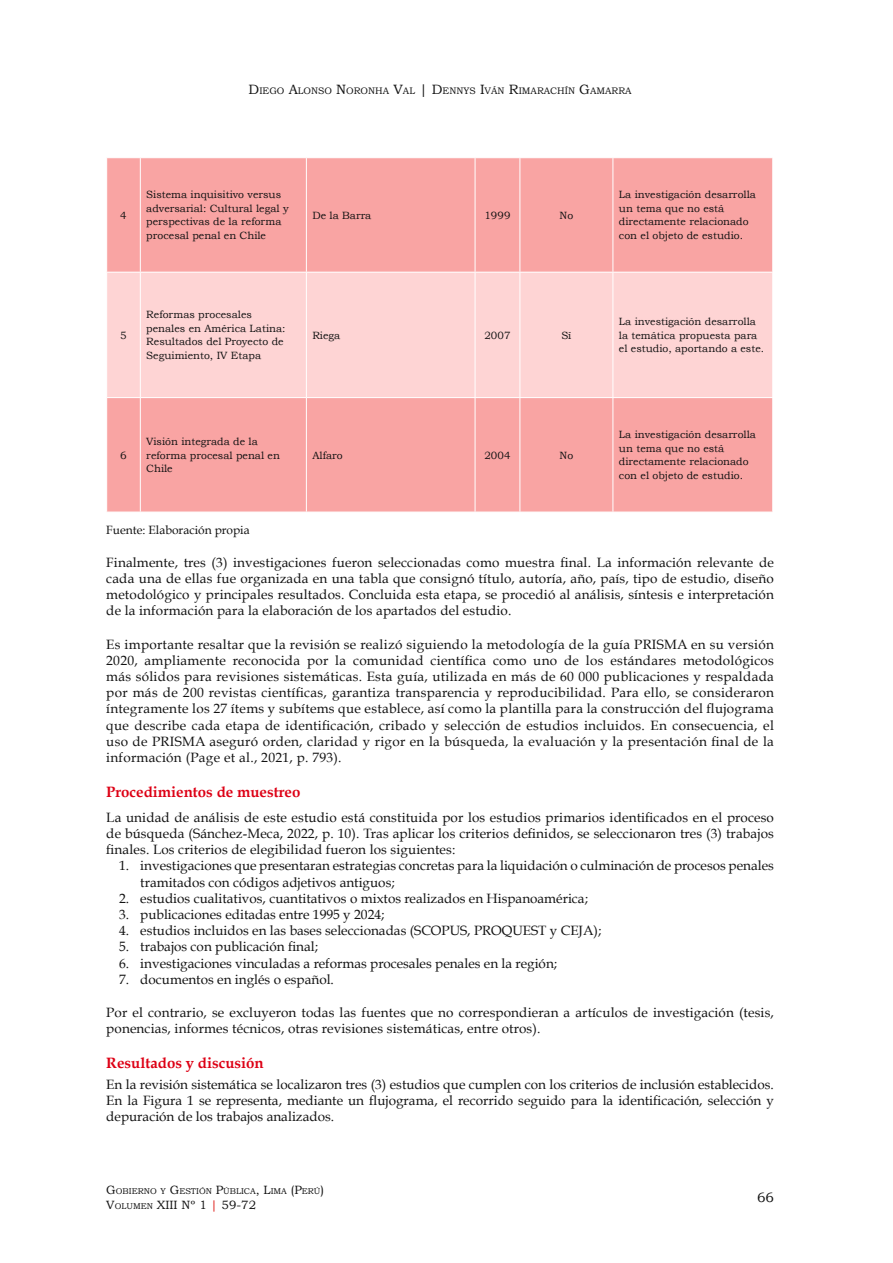
<style>
.page{position:relative;width:893px;height:1263px;background:#fff}
.page>*{position:absolute;margin:0;border:0;box-sizing:border-box;transform-origin:0 0}
.SUBTÍTULO_-_2{font:700 15px "Book Antiqua";color:#dd0015}
.TEXTO{font:13.5px/16.2px "Book Antiqua";color:#121212;text-align:justify}
.t1{font:13.5px "Bookman Old Style";color:#121212}
.FUENTE_TABLA_FIGURA{font:12px "Book Antiqua";color:#121212}
.t2{font:12px "Bookman Old Style";color:#121212}
.TEXTO_TABLA{font:10.5px/13.5px "Bookman Old Style";color:#121212}
.t3{font:9.45px "Bookman Old Style";color:#121212}
.t4{font:8.4px "Bookman Old Style";color:#121212}
.s1{font-size:13.5px}
.s2{font-size:12px}
.s3{font-size:8.4px}
.s4{color:#dd100c}
</style>
<div class="page">
<div style="left:107px;top:158px;width:665px;height:354px;background:#f9a4a3"></div>
<div style="left:107px;top:273px;width:665px;height:124px;background:#fed4d4"></div>
<hr style="left:140px;top:158px;width:1px;height:114px;background:#fff">
<hr style="left:306px;top:158px;width:1px;height:114px;background:#fff">
<hr style="left:475px;top:158px;width:1px;height:114px;background:#fff">
<hr style="left:520px;top:158px;width:1px;height:114px;background:#fff">
<hr style="left:613px;top:158px;width:1px;height:114px;background:#fff">
<hr style="left:106px;top:272px;width:34px;height:1px;background:#fff">
<hr style="left:140px;top:272px;width:166px;height:1px;background:#fff">
<hr style="left:140px;top:273px;width:1px;height:124px;background:#fff">
<hr style="left:306px;top:272px;width:169px;height:1px;background:#fff">
<hr style="left:306px;top:273px;width:1px;height:124px;background:#fff">
<hr style="left:475px;top:272px;width:45px;height:1px;background:#fff">
<hr style="left:475px;top:273px;width:1px;height:124px;background:#fff">
<hr style="left:520px;top:272px;width:93px;height:1px;background:#fff">
<hr style="left:520px;top:273px;width:1px;height:124px;background:#fff">
<hr style="left:613px;top:272px;width:160px;height:1px;background:#fff">
<hr style="left:613px;top:273px;width:1px;height:124px;background:#fff">
<hr style="left:106px;top:397px;width:34px;height:1px;background:#fff">
<hr style="left:140px;top:397px;width:166px;height:1px;background:#fff">
<hr style="left:140px;top:398px;width:1px;height:114px;background:#fff">
<hr style="left:306px;top:397px;width:169px;height:1px;background:#fff">
<hr style="left:306px;top:398px;width:1px;height:114px;background:#fff">
<hr style="left:475px;top:397px;width:45px;height:1px;background:#fff">
<hr style="left:475px;top:398px;width:1px;height:114px;background:#fff">
<hr style="left:520px;top:397px;width:93px;height:1px;background:#fff">
<hr style="left:520px;top:398px;width:1px;height:114px;background:#fff">
<hr style="left:613px;top:397px;width:160px;height:1px;background:#fff">
<hr style="left:613px;top:398px;width:1px;height:114px;background:#fff">
<p class="t3" style="left:249px;top:86px;width:385px"><span class="s1">D</span>IEGO <span class="s1">A</span>LONSO <span class="s1">N</span>ORONHA <span class="s1">V</span>AL <span class="s1">| D</span>ENNYS <span class="s1">I</span>VÁN <span class="s1">R</span>IMARACHÍN <span class="s1">G</span>AMARRA</p>
<p class="TEXTO_TABLA" style="left:120px;top:208px;width:8px">4</p>
<p class="TEXTO_TABLA" style="left:146px;top:188px;width:144px">Sistema inquisitivo versus adversarial: Cultural legal y perspectivas de la reforma procesal penal en Chile</p>
<p class="TEXTO_TABLA" style="left:312px;top:208px;width:61px">De la Barra</p>
<p class="TEXTO_TABLA" style="left:484px;top:208px;width:28px">1999</p>
<p class="TEXTO_TABLA" style="left:560px;top:208px;width:15px">No</p>
<p class="TEXTO_TABLA" style="left:619px;top:188px;width:138px">La investigación desarrolla un tema que no está directamente relacionado con el objeto de estudio.</p>
<p class="TEXTO_TABLA" style="left:120px;top:328px;width:8px">5</p>
<p class="TEXTO_TABLA" style="left:146px;top:308px;width:141px">Reformas procesales penales en América Latina:<br>Resultados del Proyecto de<br>Seguimiento, IV Etapa</p>
<p class="TEXTO_TABLA" style="left:312px;top:328px;width:29px">Riega</p>
<p class="TEXTO_TABLA" style="left:484px;top:328px;width:28px">2007</p>
<p class="TEXTO_TABLA" style="left:561px;top:328px;width:12px">Sí</p>
<p class="TEXTO_TABLA" style="left:619px;top:315px;width:147px">La investigación desarrolla la temática propuesta para el estudio, aportando a este.</p>
<p class="TEXTO_TABLA" style="left:120px;top:448px;width:8px">6</p>
<p class="TEXTO_TABLA" style="left:146px;top:435px;width:135px">Visión integrada de la reforma procesal penal en<br>Chile</p>
<p class="TEXTO_TABLA" style="left:312px;top:448px;width:32px">Alfaro</p>
<p class="TEXTO_TABLA" style="left:484px;top:448px;width:28px">2004</p>
<p class="TEXTO_TABLA" style="left:560px;top:448px;width:15px">No</p>
<p class="TEXTO_TABLA" style="left:619px;top:428px;width:138px">La investigación desarrolla un tema que no está directamente relacionado con el objeto de estudio.</p>
<p class="FUENTE_TABLA_FIGURA" style="left:106px;top:522px;width:145px">Fuente: Elaboración propia</p>
<p class="TEXTO" style="left:106px;top:554px;width:669px">Finalmente, tres (3) investigaciones fueron seleccionadas como muestra final. La información relevante de cada una de ellas fue organizada en una tabla que consignó título, autoría, año, país, tipo de estudio, diseño metodológico y principales resultados. Concluida esta etapa, se procedió al análisis, síntesis e interpretación de la información para la elaboración de los apartados del estudio.</p>
<p class="TEXTO" style="left:106px;top:636px;width:669px">Es importante resaltar que la revisión se realizó siguiendo la metodología de la guía PRISMA en su versión 2020, ampliamente reconocida por la comunidad científica como uno de los estándares metodológicos más sólidos para revisiones sistemáticas. Esta guía, utilizada en más de 60 000 publicaciones y respaldada por más de 200 revistas científicas, garantiza transparencia y reproducibilidad. Para ello, se consideraron íntegramente los 27 ítems y subítems que establece, así como la plantilla para la construcción del flujograma que describe cada etapa de identificación, cribado y selección de estudios incluidos. En consecuencia, el uso de PRISMA aseguró orden, claridad y rigor en la búsqueda, la evaluación y la presentación final de la información (Page et al., 2021, p. 793).</p>
<p class="SUBTÍTULO_-_2" style="left:106px;top:783px;width:196px">Procedimientos de muestreo</p>
<p class="TEXTO" style="left:106px;top:809px;width:669px">La unidad de análisis de este estudio está constituida por los estudios primarios identificados en el proceso de búsqueda (Sánchez-Meca, 2022, p. 10). Tras aplicar los criterios definidos, se seleccionaron tres (3) trabajos finales. Los criterios de elegibilidad fueron los siguientes:</p>
<p class="TEXTO" style="left:140px;top:858px;width:635px;text-indent:-21px">1. investigaciones que presentaran estrategias concretas para la liquidación o culminación de procesos penales tramitados con códigos adjetivos antiguos;</p>
<p class="TEXTO" style="left:119px;top:890px;width:470px">2. estudios cualitativos, cuantitativos o mixtos realizados en Hispanoamérica;</p>
<p class="TEXTO" style="left:119px;top:906px;width:267px">3. publicaciones editadas entre 1995 y 2024;</p>
<p class="TEXTO" style="left:119px;top:922px;width:484px">4. estudios incluidos en las bases seleccionadas (SCOPUS, PROQUEST y CEJA);</p>
<p class="TEXTO" style="left:119px;top:939px;width:201px">5. trabajos con publicación final;</p>
<p class="TEXTO" style="left:119px;top:955px;width:440px">6. investigaciones vinculadas a reformas procesales penales en la región;</p>
<p class="TEXTO" style="left:119px;top:971px;width:216px">7. documentos en inglés o español.</p>
<p class="TEXTO" style="left:106px;top:1004px;width:669px">Por el contrario, se excluyeron todas las fuentes que no correspondieran a artículos de investigación (tesis, ponencias, informes técnicos, otras revisiones sistemáticas, entre otros).</p>
<p class="SUBTÍTULO_-_2" style="left:106px;top:1054px;width:159px">Resultados y discusión</p>
<p class="TEXTO" style="left:106px;top:1076px;width:669px">En la revisión sistemática se localizaron tres (3) estudios que cumplen con los criterios de inclusión establecidos.<br>En la Figura 1 se representa, mediante un flujograma, el recorrido seguido para la identificación, selección y depuración de los trabajos analizados.</p>
<p class="t4" style="left:106px;top:1186px;width:219px"><span class="s2">G</span>OBIERNO Y <span class="s2">G</span>ESTIÓN <span class="s2">P</span>ÚBLICA<span class="s2">, L</span>IMA <span class="s2">(P</span>ERÚ<span class="s2">)</span></p>
<p class="t2" style="left:106px;top:1198px;width:151px">V<span class="s3">OLUMEN</span> XIII Nº 1 <span class="s4">|</span> 59-72</p>
<p class="t1" style="left:757px;top:1189px;width:18px">66</p>
</div>
